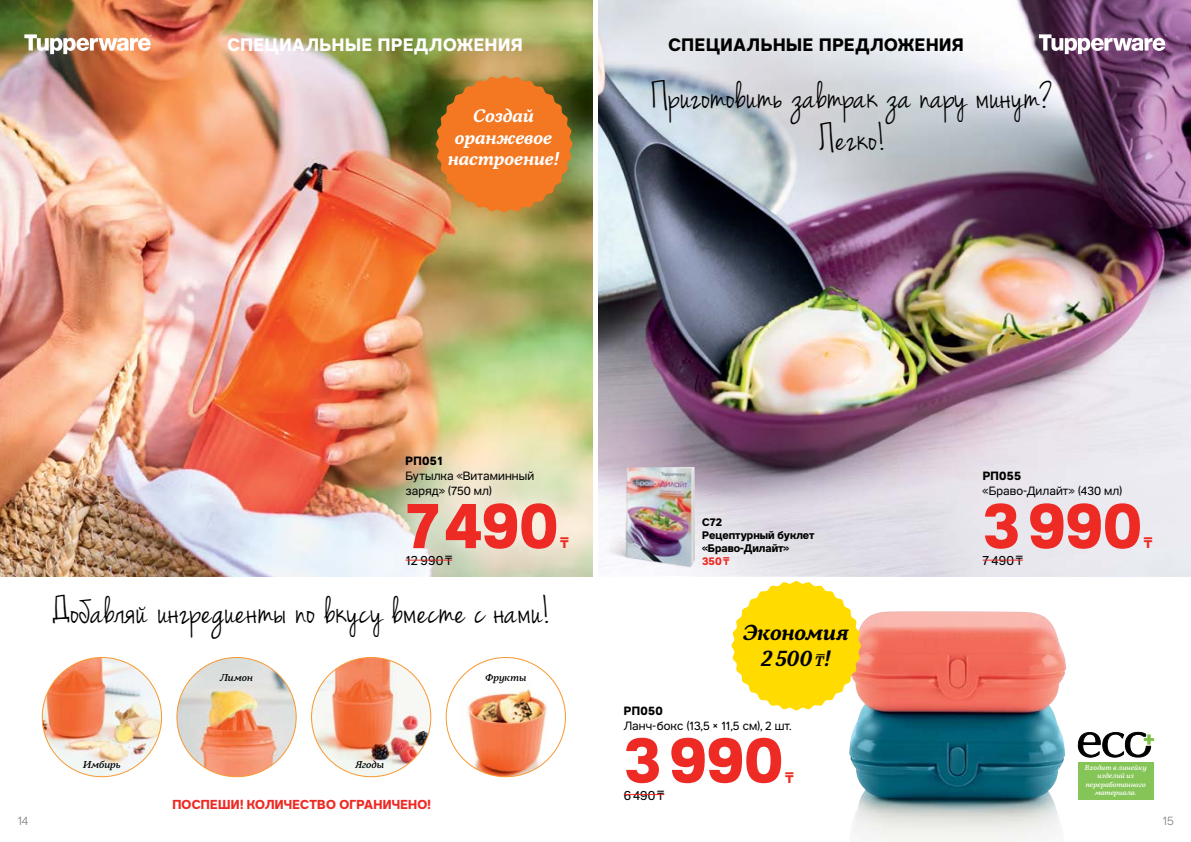
<style>
.page{position:relative;width:1191px;height:842px;background:#fff}
.page>*{position:absolute;margin:0;border:0;box-sizing:border-box;transform-origin:0 0}
.t1{font:700 64px "Tupper PRO";letter-spacing:-.005em;color:#ee2a24}
.t2{font:40px/42px "Tupperware Handwriting";letter-spacing:.015em;color:#000;text-align:center}
.t3{font:italic 700 21.7px/26px "Tupper Serif";letter-spacing:-.005em;color:#000;text-align:center}
.t4{font:italic 700 18.1px/21.7px "Tupper Serif";color:#fff;text-align:center}
.t5{font:700 18px "Tupper PRO";letter-spacing:.04em;color:#fff}
.t6{font:700 18px "Tupper PRO";letter-spacing:.04em;color:#000}
.t7{font:700 15px "Noto Sans";color:#ee2a24}
.t8{font:700 13px "Tupper PRO";letter-spacing:.015em;color:#ee2a24}
.t9{font:13px "Tupper PRO";letter-spacing:.02em;color:#000}
.t10{font:12px/15px "Tupper PRO";letter-spacing:.01em;color:#000}
.t11{font:700 12px "Tupper PRO";letter-spacing:.02em;color:#000}
.t12{font:300 12px "Tupper PRO";color:#808285}
.t13{font:700 11px/13.2px "Tupper PRO";color:#000}
.t14{font:italic 500 10px "Tupper Serif";letter-spacing:.005em;color:#000}
.t15{font:italic 500 7px/8.4px "Tupper Serif";letter-spacing:.02em;color:#fff;text-align:center}
.s1{font-family:"Noto Sans"}
.s2{color:#ee2a24}
.s3{font-family:"Noto Sans";color:#ee2a24}
.s4{font-family:"Noto Serif";font-weight:600;font-size:16.5px}
</style>
<div class="page">
<img style="left:598px;top:0;width:593px;height:576px">
<img style="left:446px;top:669px;width:119px;height:108px">
<img style="left:311px;top:657px;width:120px;height:120px;border-radius:60px">
<img style="left:177px;top:657px;width:119px;height:120px;border-radius:60px">
<img style="left:42px;top:657px;width:120px;height:120px;border-radius:60px">
<img style="left:0;top:0;width:592px;height:576px">
<img style="left:338px;top:421px;width:255px;height:155px">
<hr style="left:624px;top:794px;width:40px;height:1px;background:#ee2a24">
<div style="left:385px;top:435px;width:203px;height:152px;background:#fff;opacity:.75"></div>
<hr style="left:405px;top:560px;width:47px;height:1px;background:#ee2a24">
<hr style="left:982px;top:560px;width:41px;height:1px;background:#ee2a24">
<img style="left:849px;top:611px;width:217px;height:231px">
<img style="left:600px;top:467px;width:95px;height:101px">
<img style="left:626px;top:467px;width:69px;height:99px">
<svg style="left:436px;top:76px;width:136px;height:136px;background:#d87525"></svg>
<svg style="left:731px;top:581px;width:130px;height:129px"></svg>
<svg style="left:1078px;top:732px;width:76px;height:25px"></svg>
<div style="left:1078px;top:762px;width:75px;height:37px;background:#85c557"></div>
<svg style="left:1039px;top:34px;width:127px;height:20px"></svg>
<svg style="left:24px;top:34px;width:128px;height:20px"></svg>
<h3 class="t5" style="left:227px;top:30px;width:297px">СПЕЦИАЛЬНЫЕ ПРЕДЛОЖЕНИЯ</h3>
<h3 class="t6" style="left:668px;top:30px;width:297px">СПЕЦИАЛЬНЫЕ ПРЕДЛОЖЕНИЯ</h3>
<h3 class="t4" style="left:448px;top:105px;width:113px">Создай оранжевое настроение!</h3>
<h2 class="t2" style="left:651px;top:76px;width:404px">Приготовить завтрак за пару минут?<br>Легко!</h2>
<p class="t11" style="left:405px;top:451px;width:39px">РП051</p>
<p class="t10" style="left:405px;top:467px;width:130px">Бутылка «Витаминный заряд» (750 мл)</p>
<h1 class="t1" style="left:405px;top:474px;width:154px">7490</h1>
<p class="t7" style="left:560px;top:532px;width:10px">₸</p>
<p class="t9" style="left:405px;top:550px;width:48px">12 990 <span class="s1">₸</span></p>
<h2 class="t2" style="left:52px;top:591px;width:500px">Добавляй ингредиенты по вкусу вместе с нами!</h2>
<p class="t14" style="left:83px;top:758px;width:39px">Имбирь</p>
<p class="t14" style="left:220px;top:671px;width:34px">Лимон</p>
<p class="t14" style="left:355px;top:758px;width:30px">Ягоды</p>
<p class="t8" style="left:172px;top:794px;width:260px">ПОСПЕШИ! КОЛИЧЕСТВО ОГРАНИЧЕНО!</p>
<p class="t14" style="left:485px;top:671px;width:43px">Фрукты</p>
<p class="t13" style="left:702px;top:514px;width:114px">С72<br>Рецептурный буклет «Браво-Дилайт»<br><span class="s2">350</span> <span class="s3">₸</span></p>
<h3 class="t3" style="left:743px;top:620px;width:107px">Экономия<br>2500 <span class="s4">₸</span>!</h3>
<p class="t11" style="left:624px;top:701px;width:40px">РП050</p>
<p class="t10" style="left:624px;top:717px;width:169px">Ланч-бокс (13,5 × 11,5 см), 2 шт.</p>
<h1 class="t1" style="left:624px;top:709px;width:161px">3990</h1>
<p class="t7" style="left:785px;top:766px;width:10px">₸</p>
<p class="t9" style="left:624px;top:784px;width:42px">6490 <span class="s1">₸</span></p>
<p class="t11" style="left:982px;top:466px;width:40px">РП055</p>
<p class="t10" style="left:982px;top:482px;width:141px">«Браво-Дилайт» (430 мл)</p>
<h1 class="t1" style="left:982px;top:474px;width:161px">3990</h1>
<p class="t7" style="left:1144px;top:532px;width:10px">₸</p>
<p class="t9" style="left:982px;top:550px;width:42px">7 490 <span class="s1">₸</span></p>
<p class="t15" style="left:1085px;top:763px;width:63px">Входит в линейку изделий из переработанного материала.</p>
<p class="t12" style="left:17px;top:811px;width:12px">14</p>
<p class="t12" style="left:1162px;top:811px;width:13px">15</p>
</div>
